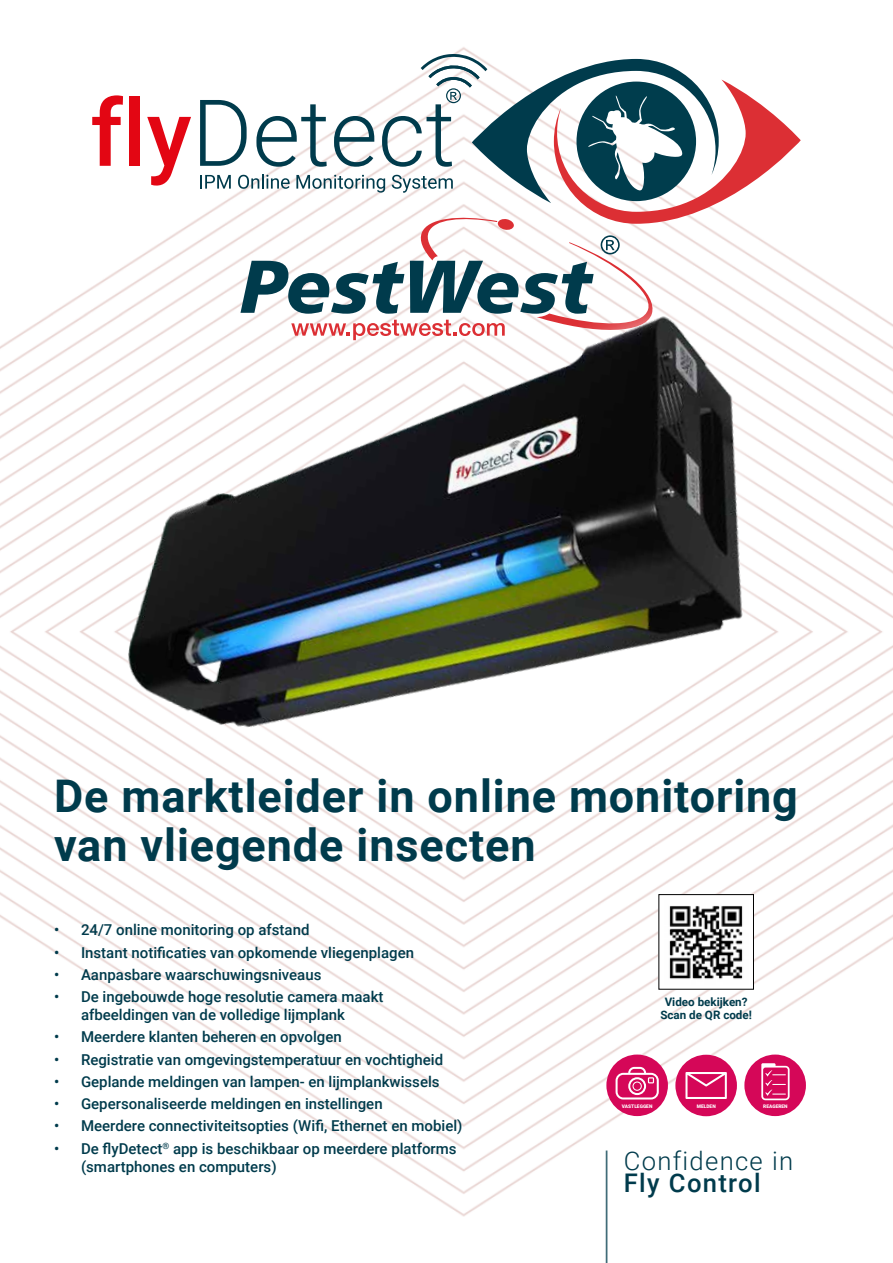
<style>
.page{position:relative;width:893px;height:1263px;background:#fff}
.page>*{position:absolute;margin:0;border:0;box-sizing:border-box;transform-origin:0 0}
.t1{font:700 45px/49.5px "Roboto";letter-spacing:.02em;color:#003b4c}
.t2{font:300 25.65px "Roboto";letter-spacing:.05em;color:#003b4c}
.t3{font:500 25.65px "Roboto";letter-spacing:.05em;color:#003b4c}
.t4{font:500 15px/18px "Roboto";color:#003b4c}
.t5{font:700 11.7px/13px "Roboto";color:#003b4c;text-align:center}
.t6{font:900 4.8px "Roboto";color:#fff}
</style>
<div class="page">
<img style="left:0;top:47px;width:893px;height:1216px">
<svg style="left:92px;top:95px;width:31px;height:63px"></svg>
<div style="left:129px;top:96px;width:11px;height:70px;background:#e30613"></div>
<svg style="left:147px;top:117px;width:44px;height:41px"></svg>
<svg style="left:200px;top:54px;width:601px;height:104px"></svg>
<img style="left:0;top:158px;width:893px;height:736px">
<hr style="left:606px;top:1150px;width:1px;height:113px;background:#003b4c">
<img style="left:660px;top:896px;width:92px;height:91px">
<div style="left:658px;top:894px;width:96px;height:95px;border:1px solid #000"></div>
<div style="left:606px;top:1054px;width:62px;height:62px;background:#d50758;border-radius:50%"></div>
<div style="left:675px;top:1055px;width:62px;height:61px;background:#d50758;border-radius:50%"></div>
<svg style="left:685px;top:1072px;width:42px;height:27px"></svg>
<svg style="left:616px;top:1067px;width:43px;height:32px"></svg>
<div style="left:744px;top:1054px;width:62px;height:62px;background:#d50758;border-radius:50%"></div>
<svg style="left:761px;top:1063px;width:29px;height:38px"></svg>
<h1 class="t1" style="left:54px;top:769px;width:745px">De marktleider in online monitoring van vliegende insecten</h1>
<p class="t4" style="left:54px;top:920px;width:257px">• 24/7 online monitoring op afstand</p>
<p class="t4" style="left:54px;top:943px;width:362px">• Instant notificaties van opkomende vliegenplagen</p>
<p class="t4" style="left:54px;top:965px;width:269px">• Aanpasbare waarschuwingsniveaus</p>
<p class="t4" style="left:81px;top:987px;width:304px;text-indent:-27px">• De ingebouwde hoge resolutie camera maakt afbeeldingen van de volledige lijmplank</p>
<p class="t4" style="left:54px;top:1027px;width:289px">• Meerdere klanten beheren en opvolgen</p>
<p class="t4" style="left:54px;top:1050px;width:391px">• Registratie van omgevingstemperatuur en vochtigheid</p>
<p class="t4" style="left:54px;top:1072px;width:387px">• Geplande meldingen van lampen- en lijmplankwissels</p>
<p class="t4" style="left:54px;top:1094px;width:330px">• Gepersonaliseerde meldingen en instellingen</p>
<p class="t4" style="left:54px;top:1116px;width:410px">• Meerdere connectiviteitsopties (Wifi, Ethernet en mobiel)</p>
<p class="t4" style="left:81px;top:1139px;width:377px;text-indent:-27px">• De flyDetect<sup>®</sup> app is beschikbaar op meerdere platforms (smartphones en computers)</p>
<p class="t5" style="left:660px;top:995px;width:93px">Video bekijken?<br>Scan de QR code!</p>
<p class="t6" style="left:622px;top:1103px;width:32px">VASTLEGGEN</p>
<p class="t6" style="left:697px;top:1103px;width:20px">MELDEN</p>
<p class="t6" style="left:763px;top:1103px;width:26px">REAGEREN</p>
<h2 class="t2" style="left:624px;top:1143px;width:171px">Confidence in</h2>
<h2 class="t3" style="left:624px;top:1165px;width:138px">Fly Control</h2>
</div>
